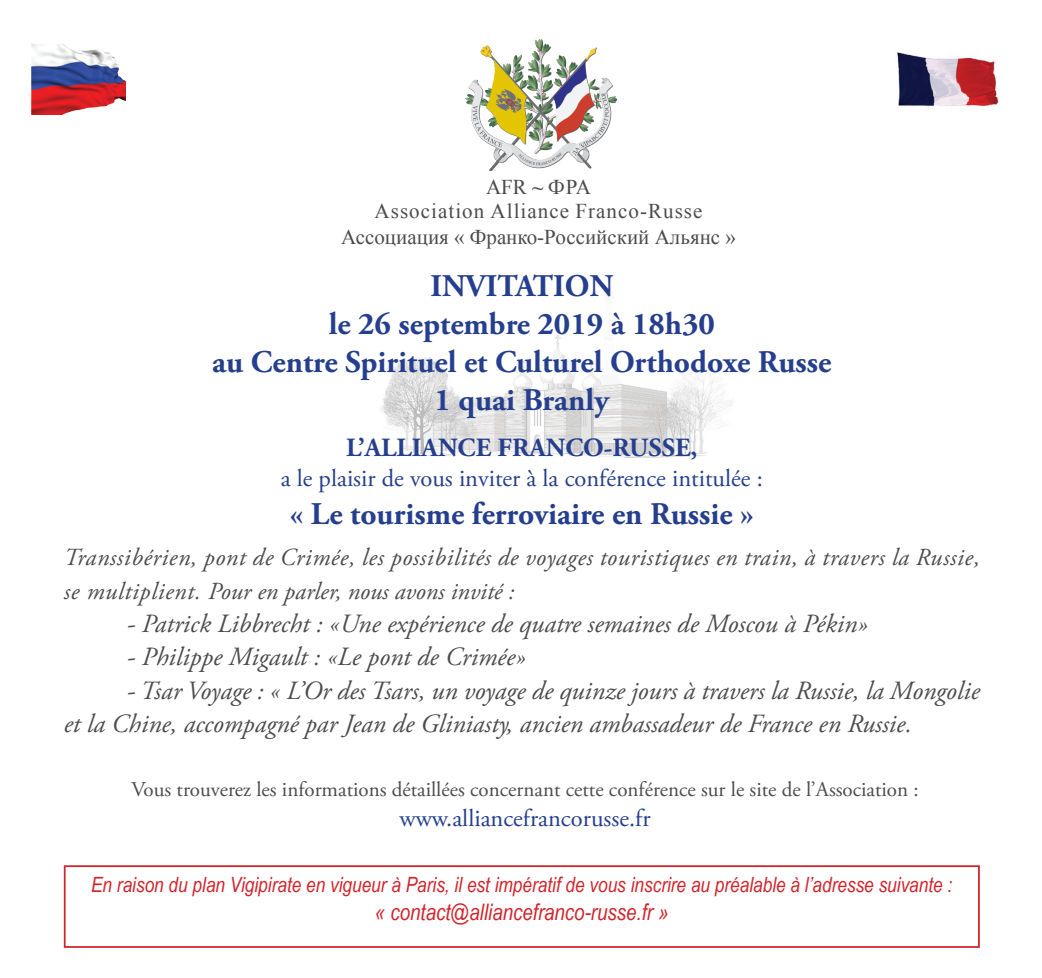
<style>
.page{position:relative;width:1042px;height:978px;background:#fff}
.page>*{position:absolute;margin:0;border:0;box-sizing:border-box;transform-origin:0 0}
.t1{font:700 31.5px/37.8px "Adobe Garamond Pro";color:#253f8e;text-align:center}
.t2{font:italic 26.25px/33.2px "Adobe Garamond Pro";color:#4b4c4d}
.t3{font:700 26.25px "Adobe Garamond Pro";color:#253f8e}
.t4{font:italic 24.5px/33.2px "Adobe Garamond Pro";letter-spacing:.025em;color:#4b4c4d}
.t5{font:24.5px "Adobe Garamond Pro";color:#253f8e}
.t6{font:italic 22.75px "Arial Narrow";color:#d1232a}
.t7{font:italic 21px "Arial Narrow";color:#d1232a}
.t8{font:21px "Adobe Garamond Pro";color:#4b4c4d}
.t9{font:21px/25px "Times New Roman";color:#4b4c4d;text-align:center}
.s1{font-weight:700}
</style>
<div class="page">
<img style="left:380px;top:335px;width:353px;height:123px">
<div style="left:64px;top:865px;width:916px;height:82px;border:2px solid #d1232a"></div>
<img style="left:32px;top:44px;width:94px;height:71px">
<img style="left:897px;top:52px;width:101px;height:54px">
<img style="left:465px;top:40px;width:151px;height:130px">
<p class="t9" style="left:341px;top:174px;width:396px">AFR <span class="s1">~</span> ФРА<br>Association Alliance Franco-Russe<br>Ассоциация « Франко-Российский Альянс »</p>
<p class="t1" style="left:212px;top:268px;width:621px">INVITATION<br>le 26 septembre 2019 à 18h30<br>au Centre Spirituel et Culturel Orthodoxe Russe<br>1 quai Branly</p>
<p class="t3" style="left:346px;top:432px;width:353px">L’ALLIANCE FRANCO-RUSSE,</p>
<p class="t5" style="left:281px;top:463px;width:484px">a le plaisir de vous inviter à la conférence intitulée :</p>
<p class="t1" style="left:290px;top:495px;width:465px">« Le tourisme ferroviaire en Russie »</p>
<p class="t4" style="left:64px;top:541px;width:917px">Transsibérien, pont de Crimée, les possibilités de voyages touristiques en train, à travers la Russie, se multiplient. Pour en parler, nous avons invité :</p>
<p class="t2" style="left:127px;top:607px;width:742px">- Patrick Libbrecht : «Une expérience de quatre semaines de Moscou à Pékin»</p>
<p class="t2" style="left:127px;top:641px;width:400px">- Philippe Migault : «Le pont de Crimée»</p>
<p class="t2" style="left:64px;top:674px;width:917px;text-indent:63px">- Tsar Voyage : « L’Or des Tsars, un voyage de quinze jours à travers la Russie, la Mongolie et la Chine, accompagné par Jean de Gliniasty, ancien ambassadeur de France en Russie.</p>
<p class="t8" style="left:131px;top:777px;width:789px">Vous trouverez les informations détaillées concernant cette conférence sur le site de l’Association :</p>
<p class="t5" style="left:399px;top:803px;width:252px">www.alliancefrancorusse.fr</p>
<p class="t7" style="left:91px;top:870px;width:863px">En raison du plan Vigipirate en vigueur à Paris, il est impératif de vous inscrire au préalable à l’adresse suivante :</p>
<p class="t6" style="left:375px;top:895px;width:295px">« contact@alliancefranco-russe.fr »</p>
</div>
